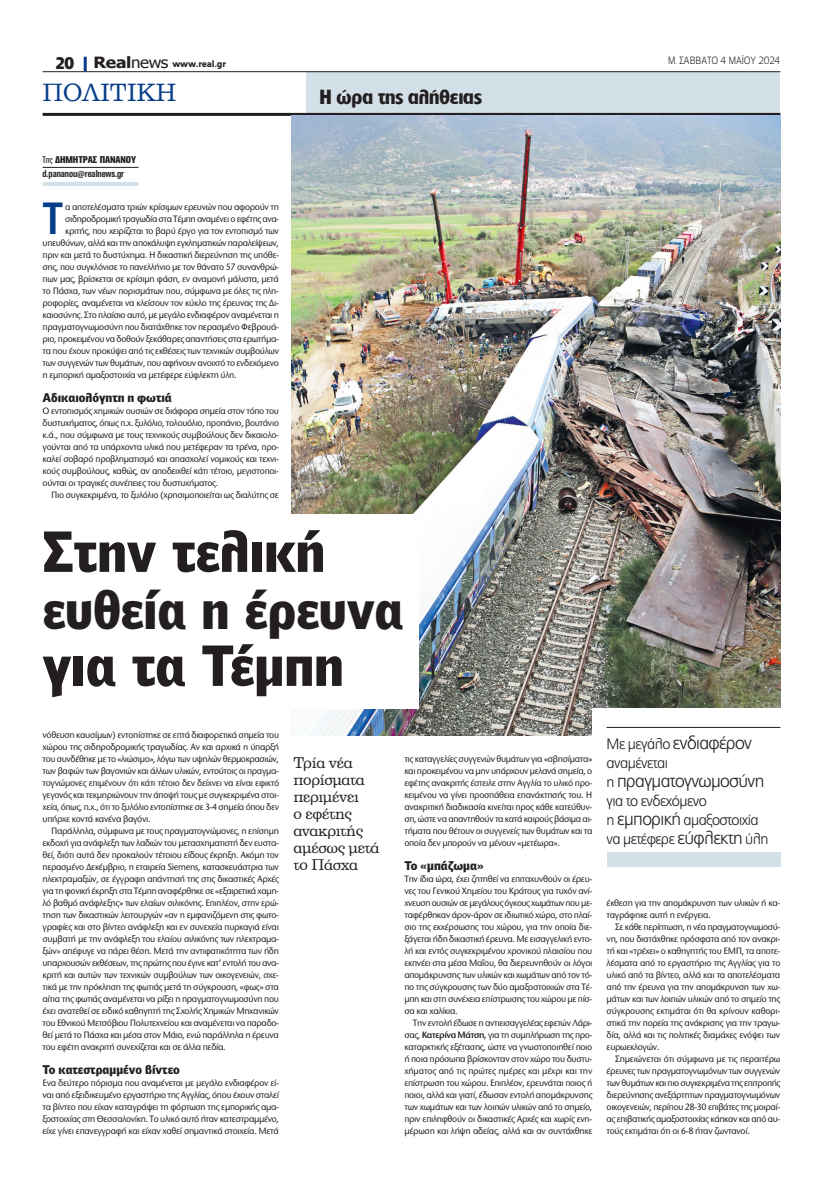
<style>
.page{position:relative;width:823px;height:1191px;background:#fff}
.page>*{position:absolute;margin:0;border:0;box-sizing:border-box;transform-origin:0 0}
.t1{font:900 55px "PF Bell Gothic Text";letter-spacing:-.01em;color:#231f20;scale:.96 1}
.t2{font:900 52px "PF Bell Gothic Text";letter-spacing:-.01em;color:#231f20;scale:.96 1}
.t3{font:500 42px "PF Lounge";color:#083e89}
.t4{font:24px "PF Clarendon";color:#083e89;scale:.96 1}
.t5{font:700 19px "PF Lounge";color:#231f20}
.t6{font:300 18px "PF Catalog";letter-spacing:-.035em;color:#231f20}
.t7{font:700 16px "PF Lounge";color:#231f20}
.t8{font:300 15px/19px "PF Catalog";letter-spacing:-.035em;color:#231f20}
.t9{font:15px/17px "PF Clarendon";letter-spacing:-.02em;color:#231f20}
.t10{font:900 12px "PF Bell Gothic Text";letter-spacing:-.005em;color:#231f20}
.t11{font:700 10px "PF Akzidenz Text Cond";letter-spacing:-.01em;color:#231f20}
.t12{font:300 10px "PF Lounge";letter-spacing:-.005em;color:#231f20;scale:.96 1}
.t13{font:900 10px "PF Akzidenz Text Cond";letter-spacing:-.01em;color:#231f20}
.t14{font:500 9.6px/12px "Stone Sans ITC Hel";letter-spacing:-.035em;color:#231f20;text-align:justify;scale:.95 1}
.t15{font:900 9px "PF Catalog";letter-spacing:-.02em;color:#231f20;scale:.96 1}
.s1{font-family:"Tahoma";font-weight:700;font-size:15.5px}
.s2{font-family:"Tahoma";font-weight:400;font-size:15.5px}
.s3{font-weight:400}
.s4{font-weight:600}
.s5{font-size:15px}
.s6{font-size:18px}
</style>
<div class="page">
<div style="left:306px;top:72px;width:474px;height:41px;background:#d4e0e7"></div>
<hr style="left:43px;top:71px;width:737px;height:1px;background:#231f20">
<hr style="left:43px;top:113px;width:737px;height:3px;background:#231f20">
<hr style="left:84px;top:57px;width:3px;height:14px;background:#083e89">
<img style="left:291px;top:116px;width:489px;height:619px">
<hr style="left:43px;top:167px;width:95px;height:1px;background:#231f20">
<hr style="left:43px;top:182px;width:95px;height:4px;background:#d4e0e7">
<div style="left:72px;top:514px;width:346px;height:195px;background:#fff"></div>
<div style="left:592px;top:709px;width:203px;height:207px;background:#fff"></div>
<div style="left:606px;top:852px;width:174px;height:14px;background:#d4e0e7"></div>
<hr style="left:606px;top:727px;width:174px;height:1px;background:#231f20">
<p class="t15" style="left:94px;top:59px;width:139px"><span class="s1">Real</span><span class="s2">news</span> www.real.gr</p>
<p class="t12" style="left:667px;top:55px;width:118px">Μ. ΣΑΒΒΑΤΟ 4 ΜΑΪΟΥ 2024</p>
<h3 class="t7" style="left:56px;top:54px;width:20px">20</h3>
<h3 class="t4" style="left:43px;top:80px;width:141px">ΠΟΛΙΤΙΚΗ</h3>
<h3 class="t5" style="left:319px;top:86px;width:164px">Η ώρα της αλήθειας</h3>
<p class="t13" style="left:43px;top:154px;width:95px"><span class="s3">Της</span> ΔΉΜΗΤΡΑΣ ΠΑΝΑΝΟΎ</p>
<p class="t11" style="left:43px;top:168px;width:83px">d.pananou@realnews.gr</p>
<h3 class="t3" style="left:43px;top:195px;width:22px">Τ</h3>
<p class="t14" style="left:65px;top:201px;width:226px">α αποτελέσματα τριών κρίσιμων ερευνών που αφορούν τη</p>
<p class="t14" style="left:65px;top:213px;width:226px">σιδηροδρομική τραγωδία στα Τέμπη αναμένει ο εφέτης ανα-</p>
<p class="t14" style="left:65px;top:225px;width:226px">κριτής, που χειρίζεται το βαρύ έργο για τον εντοπισμό των</p>
<p class="t14" style="left:43px;top:237px;width:250px">υπευθύνων, αλλά και την αποκάλυψη εγκληματικών παραλείψεων,</p>
<p class="t14" style="left:43px;top:249px;width:250px">πριν και μετά το δυστύχημα. Η δικαστική διερεύνηση της υπόθε-</p>
<p class="t14" style="left:43px;top:261px;width:250px">σης, που συγκλόνισε το πανελλήνιο με τον θάνατο 57 συνανθρώ-</p>
<p class="t14" style="left:43px;top:273px;width:250px">πων μας, βρίσκεται σε κρίσιμη φάση, εν αναμονή μάλιστα, μετά</p>
<p class="t14" style="left:43px;top:285px;width:250px">το Πάσχα, των νέων πορισμάτων που, σύμφωνα με όλες τις πλη-</p>
<p class="t14" style="left:43px;top:297px;width:250px">ροφορίες, αναμένεται να κλείσουν τον κύκλο της έρευνας της Δι-</p>
<p class="t14" style="left:43px;top:309px;width:250px">καιοσύνης. Στο πλαίσιο αυτό, με μεγάλο ενδιαφέρον αναμένεται η</p>
<p class="t14" style="left:43px;top:321px;width:250px">πραγματογνωμοσύνη που διατάχθηκε τον περασμένο Φεβρουά-</p>
<p class="t14" style="left:43px;top:333px;width:250px">ριο, προκειμένου να δοθούν ξεκάθαρες απαντήσεις στα ερωτήμα-</p>
<p class="t14" style="left:43px;top:345px;width:250px">τα που έχουν προκύψει από τις εκθέσεις των τεχνικών συμβούλων</p>
<p class="t14" style="left:43px;top:357px;width:250px">των συγγενών των θυμάτων, που αφήνουν ανοιχτό το ενδεχόμενο</p>
<p class="t14" style="left:43px;top:369px;width:206px">η εμπορική αμαξοστοιχία να μετέφερε εύφλεκτη ύλη.</p>
<p class="t10" style="left:43px;top:390px;width:131px">Αδικαιολόγητη η φωτιά</p>
<p class="t14" style="left:43px;top:405px;width:250px">Ο εντοπισμός χημικών ουσιών σε διάφορα σημεία στον τόπο του δυστυχήματος, όπως π.χ. ξυλόλιο, τολουόλιο, προπάνιο, βουτάνιο κ.ά., που σύμφωνα με τους τεχνικούς συμβούλους δεν δικαιολο&shy;γούνται από τα υπάρχοντα υλικά που μετέφεραν τα τρένα, προ&shy;καλεί σοβαρό προβληματισμό και απασχολεί νομικούς και τεχνι&shy;κούς συμβούλους, καθώς, αν αποδειχθεί κάτι τέτοιο, μεγιστοποι&shy;ούνται οι τραγικές συνέπειες του δυστυχήματος.</p>
<p class="t14" style="left:51px;top:489px;width:241px">Πιο συγκεκριμένα, το ξυλόλιο (χρησιμοποιείται ως διαλύτης σε</p>
<h1 class="t1" style="left:43px;top:517px;width:296px">Στην τελική</h1>
<h2 class="t2" style="left:43px;top:577px;width:377px">ευθεία η έρευνα</h2>
<h1 class="t1" style="left:43px;top:631px;width:315px">για τα Τέμπη</h1>
<p class="t14" style="left:43px;top:729px;width:250px">νόθευση καυσίμων) εντοπίστηκε σε επτά διαφορετικά σημεία του χώρου της σιδηροδρομικής τραγωδίας. Αν και αρχικά η ύπαρξή του συνδέθηκε με το «λιώσιμο», λόγω των υψηλών θερμοκρασιών, των βαφών των βαγονιών και άλλων υλικών, εντούτοις οι πραγμα&shy;τογνώμονες επιμένουν ότι κάτι τέτοιο δεν δείχνει να είναι εφικτό γεγονός και τεκμηριώνουν την άποψή τους με συγκεκριμένα στοι&shy;χεία, όπως, π.χ., ότι το ξυλόλιο εντοπίστηκε σε 3-4 σημεία όπου δεν υπήρχε κοντά κανένα βαγόνι.</p>
<p class="t14" style="left:43px;top:825px;width:250px;text-indent:8px">Παράλληλα, σύμφωνα με τους πραγματογνώμονες, η επίσημη εκδοχή για ανάφλεξη των λαδιών του μετασχηματιστή δεν ευστα&shy;θεί, διότι αυτά δεν προκαλούν τέτοιου είδους έκρηξη. Ακόμη τον περασμένο Δεκέμβριο, η εταιρεία Siemens, κατασκευάστρια των ηλεκτραμαξών, σε έγγραφη απάντησή της στις δικαστικές Αρχές για τη φονική έκρηξη στα Τέμπη αναφέρθηκε σε «εξαιρετικά χαμη&shy;λό βαθμό ανάφλεξης» των ελαίων σιλικόνης. Επιπλέον, στην ερώ&shy;τηση των δικαστικών λειτουργών «αν η εμφανιζόμενη στις φωτο&shy;γραφίες και στο βίντεο ανάφλεξη και εν συνεχεία πυρκαγιά είναι συμβατή με την ανάφλεξη του ελαίου σιλικόνης των ηλεκτραμα&shy;ξών» απέφυγε να πάρει θέση. Μετά την αντιφατικότητα των ήδη υπαρχουσών εκθέσεων, της πρώτης που έγινε κατ’ εντολή του ανα&shy;κριτή και αυτών των τεχνικών συμβούλων των οικογενειών, σχε&shy;τικά με την πρόκληση της φωτιάς μετά τη σύγκρουση, «φως» στα αίτια της φωτιάς αναμένεται να ρίξει η πραγματογνωμοσύνη που έχει ανατεθεί σε ειδικό καθηγητή της Σχολής Χημικών Μηχανικών του Εθνικού Μετσόβιου Πολυτεχνείου και αναμένεται να παραδο&shy;θεί μετά το Πάσχα και μέσα στον Μάιο, ενώ παράλληλα η έρευνα του εφέτη ανακριτή συνεχίζεται και σε άλλα πεδία.</p>
<p class="t10" style="left:43px;top:1062px;width:139px">Το κατεστραμμένο βίντεο</p>
<p class="t14" style="left:43px;top:1077px;width:250px">Ενα δεύτερο πόρισμα που αναμένεται με μεγάλο ενδιαφέρον εί&shy;ναι από εξειδικευμένο εργαστήριο της Αγγλίας, όπου έχουν σταλεί τα βίντεο που είχαν καταγράψει τη φόρτωση της εμπορικής αμα&shy;ξοστοιχίας στη Θεσσαλονίκη. Το υλικό αυτό ήταν κατεστραμμένο, είχε γίνει επανεγγραφή και είχαν χαθεί σημαντικά στοιχεία. Μετά</p>
<h3 class="t9" style="left:293px;top:754px;width:87px">Τρία νέα πορίσματα περιμένει<br>ο εφέτης ανακριτής αμέσως μετά το Πάσχα</h3>
<p class="t14" style="left:404px;top:753px;width:199px">τις καταγγελίες συγγενών θυμάτων για «σβησίματα» και προκειμένου να μην υπάρχουν μελανά σημεία, ο εφέτης ανακριτής έστειλε στην Αγγλία το υλικό προ&shy;κειμένου να γίνει προσπάθεια επανάκτησής του. Η ανακριτική διαδικασία κινείται προς κάθε κατεύθυν&shy;ση, ώστε να απαντηθούν τα κατά καιρούς βάσιμα αι&shy;τήματα που θέτουν οι συγγενείς των θυμάτων και τα οποία δεν μπορούν να μένουν «μετέωρα».</p>
<p class="t10" style="left:404px;top:858px;width:81px">Το «μπάζωμα»</p>
<p class="t14" style="left:404px;top:873px;width:199px">Την ίδια ώρα, έχει ζητηθεί να επιταχυνθούν οι έρευ&shy;νες του Γενικού Χημείου του Κράτους για τυχόν ανί&shy;χνευση ουσιών σε μεγάλους όγκους χωμάτων που με&shy;ταφέρθηκαν άρον-άρον σε ιδιωτικό χώρο, στο πλαί&shy;σιο της εκχέρσωσης του χώρου, για την οποία διε&shy;ξάγεται ήδη δικαστική έρευνα. Με εισαγγελική εντο&shy;λή και εντός συγκεκριμένου χρονικού πλαισίου που εκπνέει στα μέσα Μαΐου, θα διερευνηθούν οι λόγοι απομάκρυνσης των υλικών και χωμάτων από τον τό&shy;πο της σύγκρουσης των δύο αμαξοστοιχιών στα Τέ&shy;μπη και στη συνέχεια επίστρωσης του χώρου με πίσ&shy;σα και χαλίκια.</p>
<p class="t14" style="left:404px;top:1017px;width:199px;text-indent:8px">Την εντολή έδωσε η αντιεισαγγελέας εφετών Λάρι&shy;σας, <span class="s4">Κατερίνα Μάτση,</span> για τη συμπλήρωση της προ&shy;καταρκτικής εξέτασης, ώστε να γνωστοποιηθεί ποιο ή ποια πρόσωπα βρίσκονταν στον χώρο του δυστυ&shy;χήματος από τις πρώτες ημέρες και μέχρι και την επίστρωση του χώρου. Επιπλέον, ερευνάται ποιος ή ποιοι, αλλά και γιατί, έδωσαν εντολή απομάκρυνσης των χωμάτων και των λοιπών υλικών από το σημείο, πριν επιληφθούν οι δικαστικές Αρχές και χωρίς ενη&shy;μέρωση και λήψη αδείας, αλλά και αν συντάχθηκε</p>
<h3 class="t6" style="left:606px;top:732px;width:147px"><span class="s5">Με μεγάλο</span> ενδιαφέρον</h3>
<h3 class="t8" style="left:606px;top:753px;width:63px">αναμένεται</h3>
<h3 class="t6" style="left:606px;top:770px;width:159px"><span class="s5">η</span> πραγματογνωμοσύνη</h3>
<h3 class="t8" style="left:606px;top:791px;width:163px">για το ενδεχόμενο<br>η <span class="s6">εμπορική</span> αμαξοστοιχία να μετέφερε <span class="s6">εύφλεκτη</span> ύλη</h3>
<p class="t14" style="left:606px;top:897px;width:184px">έκθεση για την απομάκρυνση των υλικών ή κα&shy;ταγράφηκε αυτή η ενέργεια.</p>
<p class="t14" style="left:606px;top:921px;width:184px;text-indent:8px">Σε κάθε περίπτωση, η νέα πραγματογνωμοσύ&shy;νη, που διατάχθηκε πρόσφατα από τον ανακρι&shy;τή και «τρέχει» ο καθηγητής του ΕΜΠ, τα αποτε&shy;λέσματα από το εργαστήριο της Αγγλίας για το υλικό από τα βίντεο, αλλά και τα αποτελέσματα από την έρευνα για την απομάκρυνση των χω&shy;μάτων και των λοιπών υλικών από το σημείο της σύγκρουσης εκτιμάται ότι θα κρίνουν καθορι&shy;στικά την πορεία της ανάκρισης για την τραγω&shy;δία, αλλά και τις πολιτικές διαμάχες ενόψει των ευρωεκλογών.</p>
<p class="t14" style="left:606px;top:1053px;width:184px;text-indent:8px">Σημειώνεται ότι σύμφωνα με τις περαιτέρω έρευνες των πραγματογνωμόνων των συγγενών των θυμάτων και πιο συγκεκριμένα της επιτροπής διερεύνησης ανεξάρτητων πραγματογνωμόνων οικογενειών, περίπου 28-30 επιβάτες της μοιραί&shy;ας επιβατικής αμαξοστοιχίας κάηκαν και από αυ&shy;τούς εκτιμάται ότι οι 6-8 ήταν ζωντανοί.</p>
</div>
